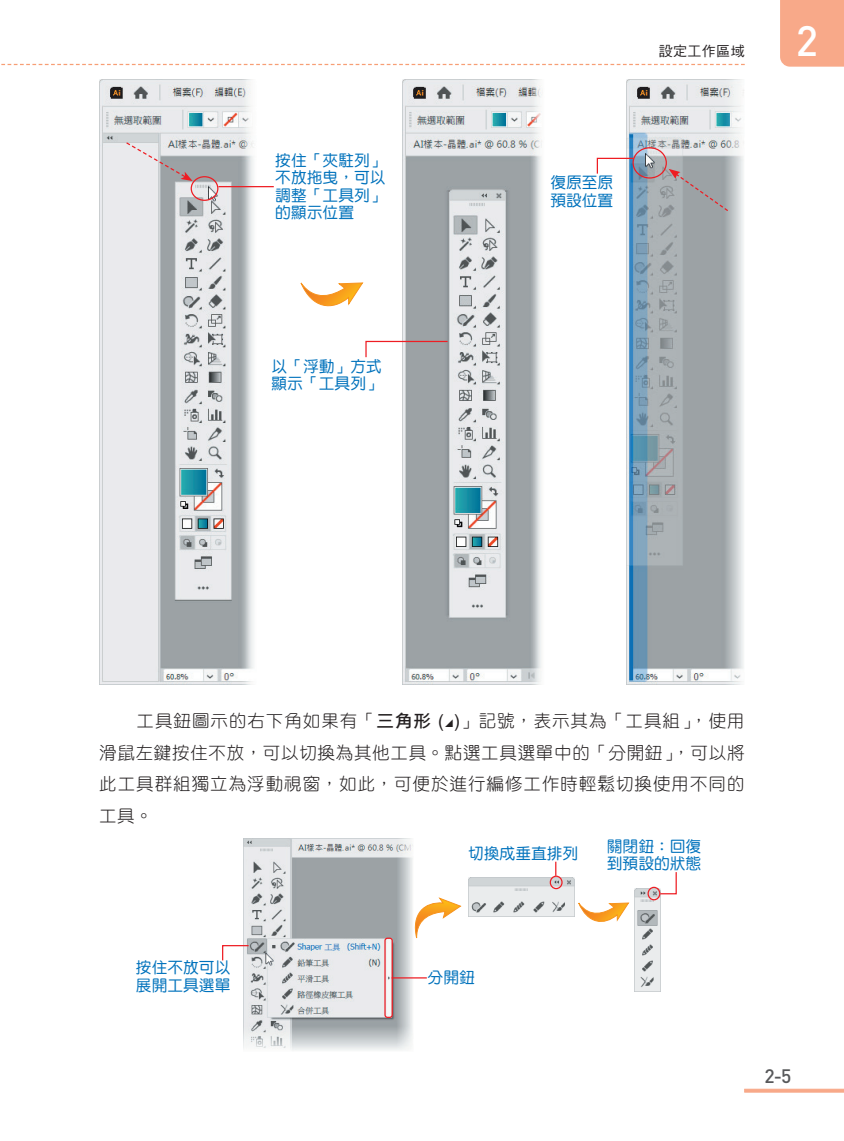
<style>
.page{position:relative;width:844px;height:1141px;background:#fff}
.page>*{position:absolute;margin:0;border:0;box-sizing:border-box;transform-origin:0 0}
.t1{font:500 42px "DIN Pro";color:#fff}
.t2{font:500 19.25px "DIN Pro";color:#57585a}
.t3{font:17.5px/31.5px "DF Yuan Std W3";letter-spacing:.055em;color:#231f20;text-align:justify}
.t4{font:15.75px/17.5px "DF Yuan Std W5";color:#0072bc}
.t5{font:14px "DF Hei Std W5";letter-spacing:.025em;color:#231f20}
.s1{font-family:"DF Hei Std W7"}
.s2{font-family:"Arial"}
</style>
<div class="page">
<svg style="left:744px;top:1089px;width:99px;height:3px"></svg>
<svg style="left:1px;top:64px;width:743px;height:1px"></svg>
<img style="left:99px;top:79px;width:158px;height:605px">
<svg style="left:125px;top:141px;width:67px;height:40px;background:#cecacd"></svg>
<div style="left:190px;top:176px;width:28px;height:25px;border:1px solid #ee1d23;border-radius:50%"></div>
<hr style="left:218px;top:186px;width:56px;height:1px;background:#ee1d23">
<img style="left:402px;top:79px;width:140px;height:605px">
<svg style="left:365px;top:340px;width:83px;height:18px"></svg>
<svg style="left:300px;top:282px;width:63px;height:25px"></svg>
<img style="left:626px;top:79px;width:118px;height:605px">
<svg style="left:668px;top:169px;width:61px;height:43px;background:#a2a0a4"></svg>
<div style="left:632px;top:147px;width:34px;height:32px;border:1px solid #ee1d23;border-radius:50%"></div>
<svg style="left:596px;top:157px;width:38px;height:18px"></svg>
<img style="left:244px;top:838px;width:169px;height:212px">
<svg style="left:222px;top:944px;width:28px;height:18px"></svg>
<hr style="left:391px;top:977px;width:35px;height:1px;background:#ee1d23">
<div style="left:384px;top:938px;width:9px;height:80px;border:1px solid #ee1d23;border-radius:2px"></div>
<img style="left:469px;top:878px;width:105px;height:39px">
<div style="left:549px;top:876px;width:13px;height:13px;border:1px solid #ee1d23;border-radius:50%"></div>
<svg style="left:555px;top:862px;width:1px;height:14px"></svg>
<svg style="left:578px;top:902px;width:51px;height:20px"></svg>
<img style="left:634px;top:889px;width:26px;height:102px">
<div style="left:647px;top:887px;width:13px;height:13px;border:1px solid #ee1d23;border-radius:50%"></div>
<svg style="left:659px;top:872px;width:18px;height:23px"></svg>
<svg style="left:411px;top:897px;width:50px;height:44px"></svg>
<div style="left:780px;top:0;width:64px;height:67px;background:#f8a989"></div>
<p class="t4" style="left:275px;top:151px;width:112px;text-align:justify">按住「夾駐列」不放拖曳，可以調整「工具列」的顯示位置</p>
<p class="t4" style="left:271px;top:357px;width:112px">以「浮動」方式顯示「工具列」</p>
<p class="t5" style="left:658px;top:44px;width:87px">設定工作區域</p>
<p class="t4" style="left:550px;top:174px;width:64px">復原至原預設位置</p>
<h1 class="t1" style="left:795px;top:13px;width:24px">2</h1>
<p class="t3" style="left:99px;top:705px;width:646px;text-indent:37px">工具鈕圖示的右下角如果有「<span class="s1">三角形</span> <span class="s2">( )</span>」記號，表示其為「工具組」，使用滑鼠左鍵按住不放，可以切換為其他工具。點選工具選單中的「分開鈕」，可以將此工具群組獨立為浮動視窗，如此，可便於進行編修工作時輕鬆切換使用不同的工具。</p>
<p class="t4" style="left:468px;top:845px;width:112px">切換成垂直排列</p>
<p class="t4" style="left:606px;top:837px;width:96px">關閉鈕：回復到預設的狀態</p>
<p class="t4" style="left:136px;top:959px;width:96px">按住不放可以展開工具選單</p>
<p class="t4" style="left:427px;top:969px;width:49px">分開鈕</p>
<p class="t2" style="left:764px;top:1063px;width:28px">2-5</p>
</div>
